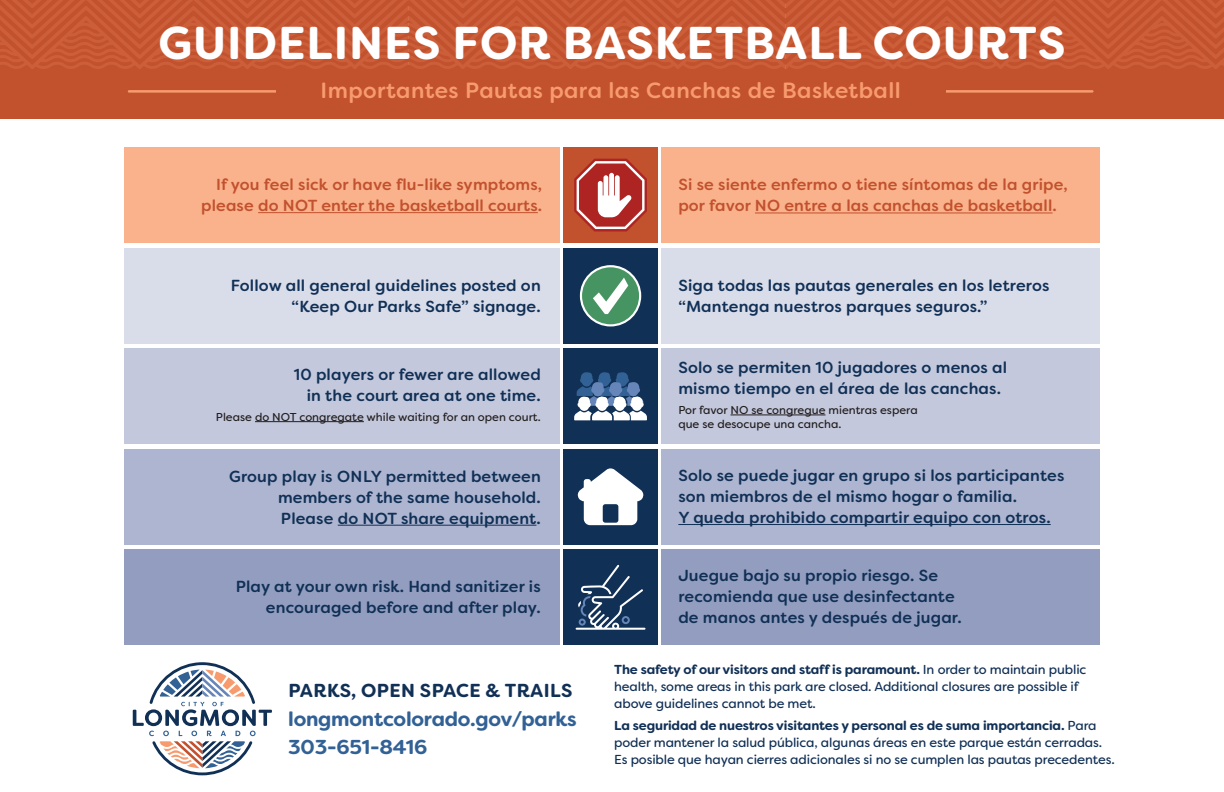
<style>
.page{position:relative;width:1224px;height:792px;background:#fff}
.page>*{position:absolute;margin:0;border:0;box-sizing:border-box;transform-origin:0 0}
.t1{font:700 46px "Filson Soft";letter-spacing:.02em;color:#fff}
.t2{font:500 22px "Filson Soft";letter-spacing:.02em;color:#f79b6e}
.t3{font:700 20.2px "Filson Soft";letter-spacing:-.01em;color:#326195}
.t4{font:700 18.8px "Filson Soft";letter-spacing:.02em;color:#113056}
.t5{font:500 16px/21px "Filson Soft";letter-spacing:.01em;color:#113056;text-align:right}
.t6{font:500 16px/21px "Filson Soft";letter-spacing:.01em;color:#c2512e}
.t7{font:13px/17px "Filson Soft";letter-spacing:-.01em;color:#113056}
.t8{font:11.4px/14.6px "Filson Soft";color:#231f20}
.s1{font-weight:700}
</style>
<div class="page">
<div style="left:0;top:0;width:1224px;height:119px;background:#c2512e"></div>
<hr style="left:129px;top:90px;width:963px;height:3px;background:#f79b6e">
<div style="left:276px;top:82px;width:669px;height:19px;background:#c2512e"></div>
<svg style="left:0;top:0;width:1224px;height:69px"></svg>
<svg style="left:133px;top:662px;width:139px;height:113px"></svg>
<div style="left:563px;top:348px;width:95px;height:96px;background:#113056"></div>
<div style="left:124px;top:348px;width:436px;height:96px;background:#c3c8dc"></div>
<hr style="left:255px;top:421px;width:109px;height:1px;background:#231f20">
<div style="left:661px;top:348px;width:439px;height:96px;background:#c3c8dc"></div>
<hr style="left:731px;top:415px;width:95px;height:1px;background:#231f20">
<svg style="left:574px;top:372px;width:73px;height:48px"></svg>
<div style="left:563px;top:549px;width:95px;height:96px;background:#113056"></div>
<div style="left:124px;top:549px;width:436px;height:96px;background:#929dbf"></div>
<div style="left:661px;top:549px;width:439px;height:96px;background:#929dbf"></div>
<svg style="left:576px;top:565px;width:70px;height:65px"></svg>
<div style="left:563px;top:449px;width:95px;height:96px;background:#113056"></div>
<div style="left:124px;top:449px;width:436px;height:96px;background:#adb5d0"></div>
<hr style="left:338px;top:525px;width:198px;height:1px;background:#113056">
<div style="left:661px;top:449px;width:439px;height:96px;background:#adb5d0"></div>
<hr style="left:678px;top:524px;width:373px;height:1px;background:#113056">
<div style="left:661px;top:248px;width:439px;height:96px;background:#d9dce9"></div>
<div style="left:124px;top:248px;width:436px;height:96px;background:#d9dce9"></div>
<div style="left:563px;top:248px;width:95px;height:96px;background:#113056"></div>
<div style="left:581px;top:266px;width:59px;height:59px;background:#469462;border-radius:50%"></div>
<div style="left:580px;top:265px;width:61px;height:61px;border:2px solid #fff;border-radius:50%"></div>
<svg style="left:593px;top:278px;width:35px;height:36px"></svg>
<div style="left:661px;top:147px;width:439px;height:96px;background:#f9b28b"></div>
<div style="left:124px;top:147px;width:436px;height:96px;background:#f9b28b"></div>
<div style="left:563px;top:147px;width:95px;height:96px;background:#c2512e"></div>
<hr style="left:755px;top:213px;width:298px;height:1px;background:#c2512e">
<svg style="left:574px;top:159px;width:73px;height:72px;background:#c66761"></svg>
<hr style="left:258px;top:212px;width:280px;height:1px;background:#c2512e">
<svg style="left:578px;top:468px;width:65px;height:57px"></svg>
<p class="t1" style="left:158px;top:13px;width:909px">GUIDELINES FOR BASKETBALL COURTS</p>
<p class="t2" style="left:321px;top:76px;width:582px">Importantes Pautas para las Canchas de Basketball</p>
<p class="t6" style="left:201px;top:174px;width:343px;text-align:right">If you feel sick or have flu-like symptoms, please do NOT enter the basketball courts.</p>
<p class="t6" style="left:678px;top:174px;width:391px">Si se siente enfermo o tiene síntomas de la gripe, por favor NO entre a las canchas de basketball.</p>
<p class="t5" style="left:231px;top:275px;width:311px">Follow all general guidelines posted on “Keep Our Parks Safe” signage.</p>
<p class="t5" style="left:678px;top:275px;width:373px;text-align:left">Siga todas las pautas generales en los letreros “Mantenga nuestros parques seguros.”</p>
<p class="t5" style="left:294px;top:364px;width:248px">10 players or fewer are allowed in the court area at one time.</p>
<p class="t8" style="left:216px;top:409px;width:326px">Please do NOT congregate while waiting for an open court.</p>
<p class="t5" style="left:229px;top:466px;width:313px">Group play is ONLY permitted between members of the same household.</p>
<p class="t5" style="left:281px;top:508px;width:261px">Please do NOT share equipment.</p>
<p class="t5" style="left:678px;top:357px;width:330px;text-align:left">Solo se permiten 10 jugadores o menos al mismo tiempo en el área de las canchas.</p>
<p class="t8" style="left:678px;top:402px;width:241px">Por favor NO se congregue mientras espera que se desocupe una cancha.</p>
<p class="t5" style="left:678px;top:465px;width:388px;text-align:left">Solo se puede jugar en grupo si los participantes son miembros de el mismo hogar o familia.<br>Y queda prohibido compartir equipo con otros.</p>
<p class="t5" style="left:236px;top:576px;width:307px">Play at your own risk. Hand sanitizer is encouraged before and after play.</p>
<p class="t5" style="left:678px;top:565px;width:285px;text-align:left">Juegue bajo su propio riesgo. Se recomienda que use desinfectante de manos antes y después de jugar.</p>
<p class="t4" style="left:288px;top:679px;width:286px">PARKS, OPEN SPACE &amp; TRAILS</p>
<p class="t3" style="left:288px;top:705px;width:290px">longmontcolorado.gov/parks</p>
<p class="t3" style="left:288px;top:734px;width:141px">303-651-8416</p>
<p class="t7" style="left:614px;top:661px;width:474px"><span class="s1">The safety of our visitors and staff is paramount.</span> In order to maintain public health, some areas in this park are closed. Additional closures are possible if above guidelines cannot be met.</p>
<p class="t7" style="left:614px;top:717px;width:502px"><span class="s1">La seguridad de nuestros visitantes y personal es de suma importancia.</span> Para poder mantener la salud pública, algunas áreas en este parque están cerradas.<br>Es posible que hayan cierres adicionales si no se cumplen las pautas precedentes.</p>
</div>
